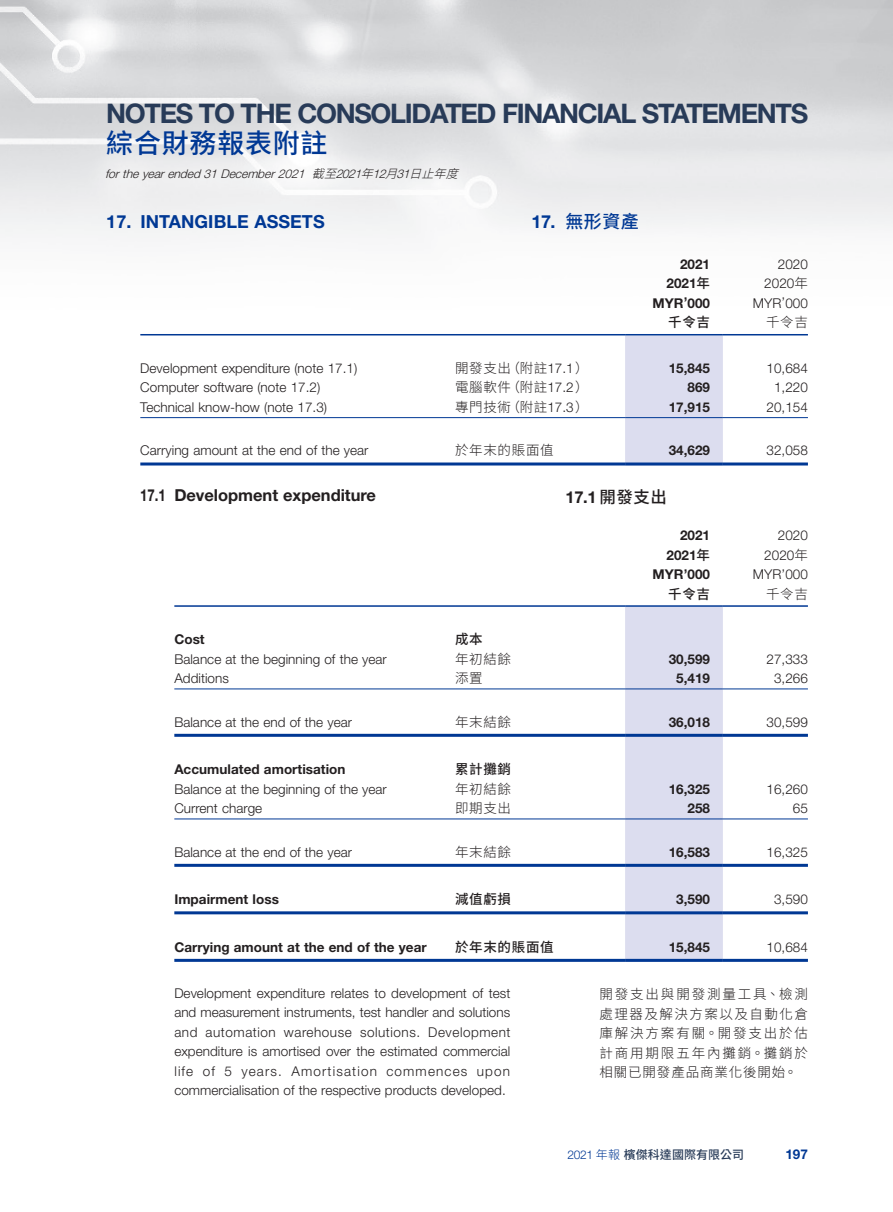
<style>
.page{position:relative;width:893px;height:1212px;background:#fff}
.page>*{position:absolute;margin:0;border:0;box-sizing:border-box;transform-origin:0 0}
.t1{font:700 27px "Helvetica Neue LT Std";letter-spacing:-.05em;color:#283b58}
.t2{font:500 27px "Source Han Sans TC";letter-spacing:.03em;color:#003894}
.Heading_1{font:700 18px "Helvetica Neue LT Std";letter-spacing:.005em;color:#003894}
.C_Heading_1{font:500 18px "Source Han Sans TC";color:#003894}
.Heading_2{font:700 16.5px "Helvetica Neue LT Std";color:#231f20;scale:.8 1}
.C_Heading_2{font:700 16.5px "Helvetica Neue LT Std";color:#231f20}
.Body_Text{font:300 13.5px/19.5px "Helvetica Neue LT Std";letter-spacing:.005em;color:#231f20;text-align:justify}
.Body_Text-2{font:700 13.5px "Helvetica Neue LT Std";letter-spacing:.005em;color:#231f20}
.Body_Text-3{font:300 13.5px "Source Han Sans TC";letter-spacing:.055em;color:#231f20}
.C_Body_Text{font:300 13.5px/19.5px "Source Han Sans TC";letter-spacing:.135em;color:#231f20;text-align:justify}
.Body_Text-4{font:500 13.5px "Source Han Sans TC";letter-spacing:.055em;color:#231f20}
.t3{font:700 13.5px "Helvetica Neue LT Std";color:#003894}
.t4{font:italic 300 12px "Helvetica Neue LT Std";color:#231f20}
.t5{font:500 12px "Source Han Sans TC";letter-spacing:.005em;color:#283b58}
.s1{font-family:"Source Han Sans TC"}
.s2{font-family:"Helvetica Neue LT Std";font-weight:700}
.s3{font-family:"Source Han Sans TC";font-weight:500}
.s4{font-family:"Helvetica Neue LT Std"}
.s5{font-family:"Helvetica Neue LT Std";font-weight:300;color:#003894}
.s6{font-weight:300;color:#003894}
</style>
<div class="page">
<div style="left:625px;top:335px;width:98px;height:127px;background:#dcddef"></div>
<hr style="left:140px;top:334px;width:315px;height:1px;background:#003894">
<hr style="left:455px;top:334px;width:170px;height:1px;background:#003894">
<hr style="left:625px;top:334px;width:98px;height:1px;background:#003894">
<hr style="left:723px;top:334px;width:85px;height:1px;background:#003894">
<hr style="left:140px;top:417px;width:315px;height:1px;background:#003894">
<hr style="left:455px;top:417px;width:170px;height:1px;background:#003894">
<hr style="left:625px;top:417px;width:98px;height:1px;background:#003894">
<hr style="left:723px;top:417px;width:85px;height:1px;background:#003894">
<hr style="left:140px;top:462px;width:315px;height:3px;background:#003894">
<hr style="left:455px;top:462px;width:170px;height:3px;background:#003894">
<hr style="left:625px;top:462px;width:98px;height:3px;background:#003894">
<hr style="left:723px;top:462px;width:85px;height:3px;background:#003894">
<div style="left:625px;top:607px;width:98px;height:352px;background:#dcddef"></div>
<hr style="left:174px;top:605px;width:281px;height:2px;background:#003894">
<hr style="left:455px;top:605px;width:170px;height:2px;background:#003894">
<hr style="left:625px;top:605px;width:98px;height:2px;background:#003894">
<hr style="left:723px;top:605px;width:85px;height:2px;background:#003894">
<hr style="left:174px;top:688px;width:281px;height:1px;background:#003894">
<hr style="left:455px;top:688px;width:170px;height:1px;background:#003894">
<hr style="left:625px;top:688px;width:98px;height:1px;background:#003894">
<hr style="left:723px;top:688px;width:85px;height:1px;background:#003894">
<hr style="left:174px;top:734px;width:281px;height:3px;background:#003894">
<hr style="left:455px;top:734px;width:170px;height:3px;background:#003894">
<hr style="left:625px;top:734px;width:98px;height:3px;background:#003894">
<hr style="left:723px;top:734px;width:85px;height:3px;background:#003894">
<hr style="left:174px;top:818px;width:281px;height:1px;background:#003894">
<hr style="left:455px;top:818px;width:170px;height:1px;background:#003894">
<hr style="left:625px;top:818px;width:98px;height:1px;background:#003894">
<hr style="left:723px;top:818px;width:85px;height:1px;background:#003894">
<hr style="left:174px;top:864px;width:281px;height:3px;background:#003894">
<hr style="left:455px;top:864px;width:170px;height:3px;background:#003894">
<hr style="left:625px;top:864px;width:98px;height:3px;background:#003894">
<hr style="left:723px;top:864px;width:85px;height:3px;background:#003894">
<hr style="left:174px;top:911px;width:281px;height:3px;background:#003894">
<hr style="left:455px;top:911px;width:170px;height:3px;background:#003894">
<hr style="left:625px;top:911px;width:98px;height:3px;background:#003894">
<hr style="left:723px;top:911px;width:85px;height:3px;background:#003894">
<hr style="left:174px;top:959px;width:281px;height:3px;background:#003894">
<hr style="left:455px;top:959px;width:170px;height:3px;background:#003894">
<hr style="left:625px;top:959px;width:98px;height:3px;background:#003894">
<hr style="left:723px;top:959px;width:85px;height:3px;background:#003894">
<h1 class="t1" style="left:106px;top:97px;width:703px">NOTES TO THE CONSOLIDATED FINANCIAL STATEMENTS</h1>
<h1 class="t2" style="left:106px;top:128px;width:223px">綜合財務報表附註</h1>
<p class="t4" style="left:105px;top:166px;width:363px">fortheyearended31December2021 <span class="s1">截至</span>2021<span class="s1">年</span>12<span class="s1">月</span>31<span class="s1">日止年度</span></p>
<p class="Heading_1" style="left:106px;top:211px;width:220px">17. INTANGIBLE ASSETS</p>
<p class="C_Heading_1" style="left:531px;top:212px;width:109px"><span class="s2">17.</span> 無形資產</p>
<p class="Body_Text-2" style="left:680px;top:256px;width:32px">2021</p>
<p class="Body_Text" style="left:778px;top:254px;width:32px">2020</p>
<p class="Body_Text-2" style="left:666px;top:275px;width:45px">2021<span class="s3">年</span></p>
<p class="Body_Text" style="left:764px;top:274px;width:45px">2020<span class="s1">年</span></p>
<p class="Body_Text-2" style="left:653px;top:295px;width:59px">MYR’000</p>
<p class="Body_Text" style="left:753px;top:293px;width:56px">MYR’000</p>
<p class="Body_Text-4" style="left:668px;top:315px;width:43px">千令吉</p>
<p class="Body_Text-3" style="left:766px;top:315px;width:43px">千令吉</p>
<p class="Body_Text" style="left:140px;top:358px;width:219px">Development expenditure (note 17.1)</p>
<p class="Body_Text-3" style="left:455px;top:360px;width:135px">開發支出（附註<span class="s4">17.1</span>）</p>
<p class="Body_Text-2" style="left:669px;top:360px;width:43px">15,845</p>
<p class="Body_Text" style="left:766px;top:358px;width:43px">10,684</p>
<p class="Body_Text" style="left:140px;top:377px;width:182px">Computer software (note 17.2)</p>
<p class="Body_Text-3" style="left:455px;top:380px;width:135px">電腦軟件（附註<span class="s4">17.2</span>）</p>
<p class="Body_Text-2" style="left:687px;top:379px;width:24px">869</p>
<p class="Body_Text" style="left:774px;top:377px;width:35px">1,220</p>
<p class="Body_Text" style="left:140px;top:397px;width:188px">Technical know-how (note 17.3)</p>
<p class="Body_Text-3" style="left:455px;top:399px;width:135px">專門技術（附註<span class="s4">17.3</span>）</p>
<p class="Body_Text-2" style="left:669px;top:399px;width:43px">17,915</p>
<p class="Body_Text" style="left:766px;top:397px;width:43px">20,154</p>
<p class="Body_Text" style="left:140px;top:440px;width:230px">Carrying amount at the end of the year</p>
<p class="Body_Text-3" style="left:455px;top:443px;width:100px">於年末的賬面值</p>
<p class="Body_Text-2" style="left:669px;top:442px;width:43px">34,629</p>
<p class="Body_Text" style="left:766px;top:440px;width:43px">32,058</p>
<p class="Heading_2" style="left:140px;top:485px;width:296px">17.1 Development expenditure</p>
<p class="Body_Text-2" style="left:680px;top:527px;width:32px">2021</p>
<p class="Body_Text" style="left:778px;top:525px;width:32px">2020</p>
<p class="Body_Text-2" style="left:666px;top:547px;width:45px">2021<span class="s3">年</span></p>
<p class="Body_Text" style="left:764px;top:545px;width:45px">2020<span class="s1">年</span></p>
<p class="Body_Text-2" style="left:653px;top:566px;width:59px">MYR’000</p>
<p class="Body_Text" style="left:753px;top:564px;width:56px">MYR’000</p>
<p class="Body_Text-4" style="left:668px;top:586px;width:43px">千令吉</p>
<p class="Body_Text-3" style="left:766px;top:586px;width:43px">千令吉</p>
<p class="Body_Text-2" style="left:174px;top:631px;width:32px">Cost</p>
<p class="Body_Text-4" style="left:455px;top:632px;width:29px">成本</p>
<p class="Body_Text" style="left:174px;top:649px;width:214px">Balance at the beginning of the year</p>
<p class="Body_Text-3" style="left:455px;top:651px;width:58px">年初結餘</p>
<p class="Body_Text-2" style="left:669px;top:650px;width:43px">30,599</p>
<p class="Body_Text" style="left:766px;top:649px;width:43px">27,333</p>
<p class="Body_Text" style="left:174px;top:668px;width:56px">Additions</p>
<p class="Body_Text-3" style="left:455px;top:671px;width:29px">添置</p>
<p class="Body_Text-2" style="left:676px;top:670px;width:35px">5,419</p>
<p class="Body_Text" style="left:774px;top:668px;width:35px">3,266</p>
<p class="Body_Text" style="left:174px;top:712px;width:179px">Balance at the end of the year</p>
<p class="Body_Text-3" style="left:455px;top:714px;width:58px">年末結餘</p>
<p class="Body_Text-2" style="left:669px;top:713px;width:43px">36,018</p>
<p class="Body_Text" style="left:766px;top:712px;width:43px">30,599</p>
<p class="Body_Text-2" style="left:174px;top:761px;width:173px">Accumulated amortisation</p>
<p class="Body_Text-4" style="left:455px;top:762px;width:58px">累計攤銷</p>
<p class="Body_Text" style="left:174px;top:779px;width:214px">Balance at the beginning of the year</p>
<p class="Body_Text-3" style="left:455px;top:781px;width:58px">年初結餘</p>
<p class="Body_Text-2" style="left:669px;top:780px;width:43px">16,325</p>
<p class="Body_Text" style="left:766px;top:779px;width:43px">16,260</p>
<p class="Body_Text" style="left:174px;top:798px;width:89px">Current charge</p>
<p class="Body_Text-3" style="left:455px;top:801px;width:58px">即期支出</p>
<p class="Body_Text-2" style="left:687px;top:800px;width:24px">258</p>
<p class="Body_Text" style="left:793px;top:798px;width:17px">65</p>
<p class="Body_Text" style="left:174px;top:842px;width:179px">Balance at the end of the year</p>
<p class="Body_Text-3" style="left:455px;top:844px;width:58px">年末結餘</p>
<p class="Body_Text-2" style="left:669px;top:843px;width:43px">16,583</p>
<p class="Body_Text" style="left:766px;top:842px;width:43px">16,325</p>
<p class="Body_Text-2" style="left:174px;top:891px;width:106px">Impairment loss</p>
<p class="Body_Text-4" style="left:455px;top:892px;width:58px">減值虧損</p>
<p class="Body_Text-2" style="left:676px;top:891px;width:35px">3,590</p>
<p class="Body_Text" style="left:774px;top:889px;width:35px">3,590</p>
<p class="Body_Text-2" style="left:174px;top:938px;width:254px">Carrying amount at the end of the year</p>
<p class="Body_Text-4" style="left:455px;top:939px;width:100px">於年末的賬面值</p>
<p class="Body_Text-2" style="left:669px;top:938px;width:43px">15,845</p>
<p class="Body_Text" style="left:766px;top:937px;width:43px">10,684</p>
<p class="Body_Text" style="left:174px;top:983px;width:338px">Development expenditure relates to development of test and measurement instruments, test handler and solutions and automation warehouse solutions. Development expenditure is amortised over the estimated commercial life of 5 years. Amortisation commences upon commercialisation of the respective products developed.</p>
<p class="C_Heading_2" style="left:566px;top:487px;width:103px">17.1 <span class="s3">開發支出</span></p>
<p class="C_Body_Text" style="left:600px;top:985px;width:210px">開發支出與開發測量工具、檢測處理器及解決方案以及自動化倉庫解決方案有關。開發支出於估計商用期限五年內攤銷。攤銷於相關已開發產品商業化後開始。</p>
<p class="t5" style="left:567px;top:1148px;width:178px"><span class="s5">2021</span> <span class="s6">年報</span>檳傑科達國際有限公司</p>
<p class="t3" style="left:785px;top:1146px;width:24px">197</p>
</div>
